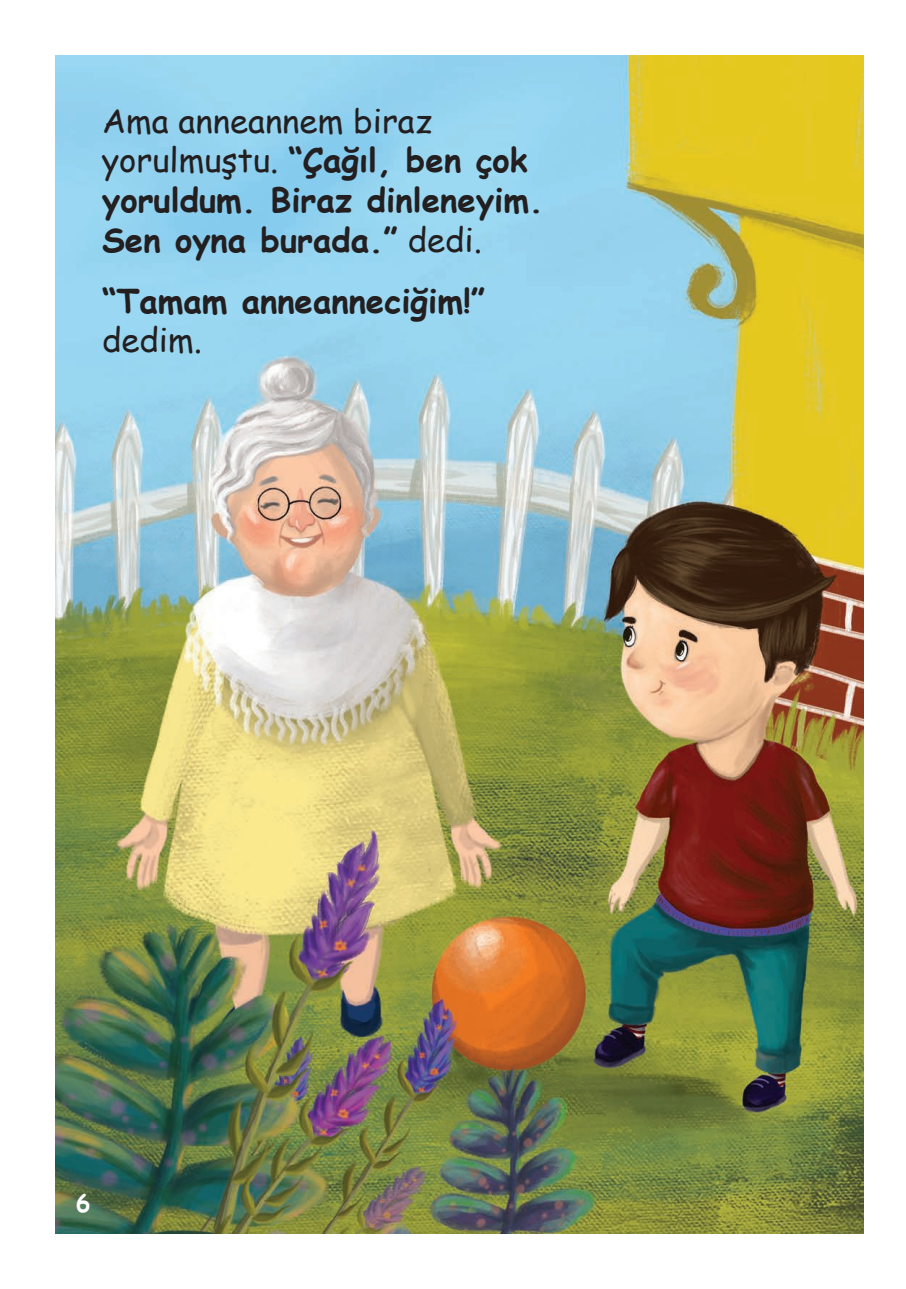
<style>
.page{position:relative;width:906px;height:1289px;background:#fff}
.page>*{position:absolute;margin:0;border:0;box-sizing:border-box;transform-origin:0 0}
.t1{font:700 33px/39.6px "Comic Sans MS";color:#231f20}
.t2{font:33px "Comic Sans MS";color:#231f20}
.t3{font:700 24px "Comic Sans MS";color:#fff}
.s1{font-weight:400}
</style>
<div class="page">
<img style="left:55px;top:55px;width:808px;height:1178px">
<p class="t1" style="left:102px;top:100px;width:443px"><span class="s1">Ama anneannem biraz yorulmuştu.</span> “Çağıl, ben çok yoruldum. Biraz dinleneyim.<br>Sen oyna burada.” <span class="s1">dedi.</span></p>
<p class="t1" style="left:102px;top:279px;width:384px">“Tamam anneanneciğim!”</p>
<p class="t2" style="left:102px;top:316px;width:101px">dedim.</p>
<p class="t3" style="left:76px;top:1185px;width:16px">6</p>
</div>
